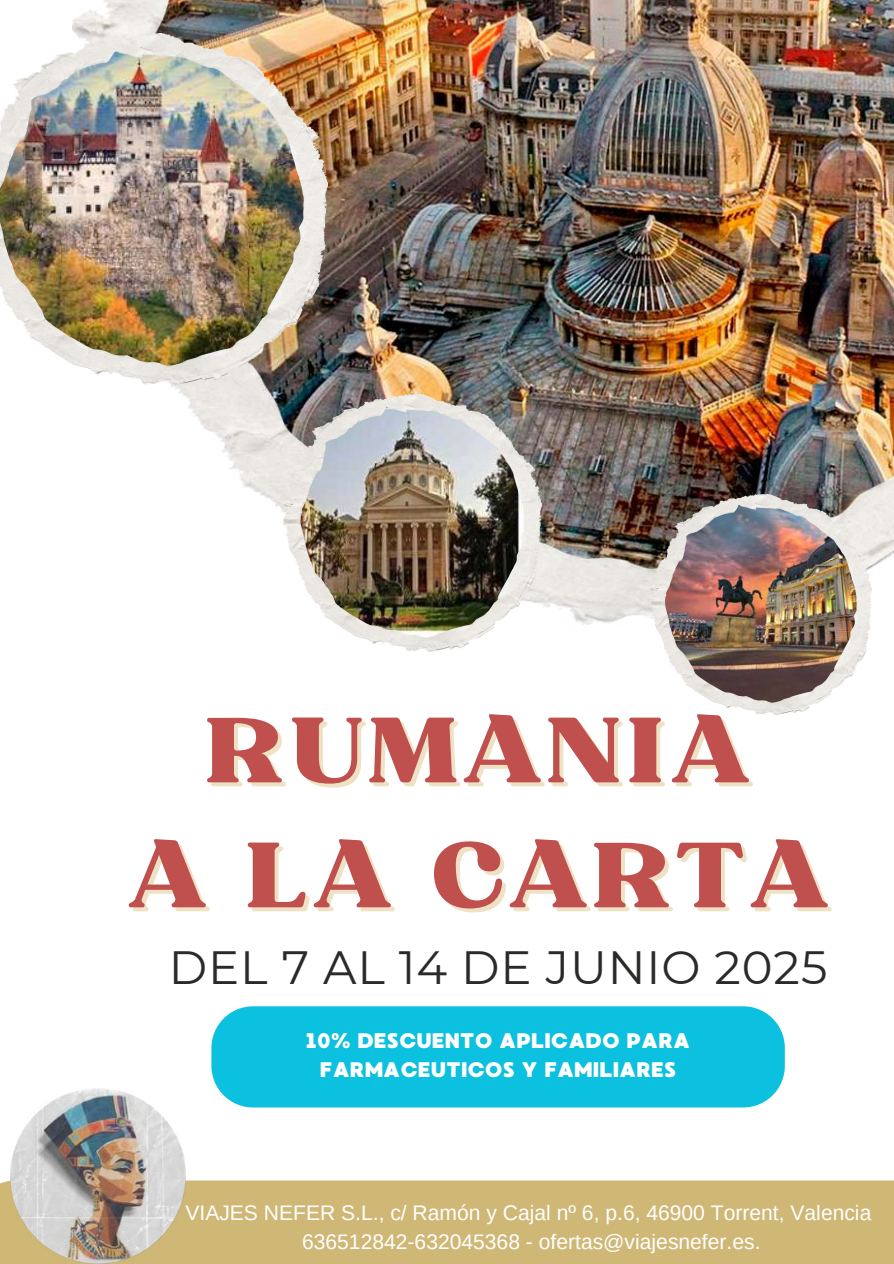
<style>
.page{position:relative;width:894px;height:1264px;background:#fff}
.page>*{position:absolute;margin:0;border:0;box-sizing:border-box;transform-origin:0 0}
.t1{font:89.25px/124.8px "Bugaki";letter-spacing:.035em;color:#c0504d;text-align:center}
.t2{font:46.5px "Montserrat";letter-spacing:.02em;color:#2b2a29}
.t3{font:21px/29.2px "Arimo";color:#fff;text-align:center}
.t4{font:21px/29.2px "MADE Waffle Soft";color:#fff;text-align:center}
</style>
<div class="page">
<img style="left:72px;top:0;width:821px;height:625px">
<img style="left:283px;top:394px;width:258px;height:258px">
<img style="left:0;top:33px;width:327px;height:354px">
<img style="left:650px;top:494px;width:221px;height:221px">
<div style="left:211px;top:1006px;width:573px;height:101px;background:#0cc0df"></div>
<div style="left:0;top:1180px;width:893px;height:83px;background:#cfb776"></div>
<img style="left:11px;top:1088px;width:174px;height:175px">
<h1 class="t1" style="left:126px;top:692px;width:704px">RUMANIA<br>A LA CARTA</h1>
<h2 class="t2" style="left:169px;top:938px;width:659px">DEL 7 AL 14 DE JUNIO 2025</h2>
<p class="t4" style="left:306px;top:1026px;width:385px">10% DESCUENTO APLICADO PARA<br>FARMACEUTICOS Y FAMILIARES</p>
<p class="t3" style="left:185px;top:1197px;width:687px">VIAJES NEFER S.L., c/ Ramón y Cajal nº 6, p.6, 46900 Torrent, Valencia<br>636512842-632045368 - ofertas@viajesnefer.es.</p>
</div>
